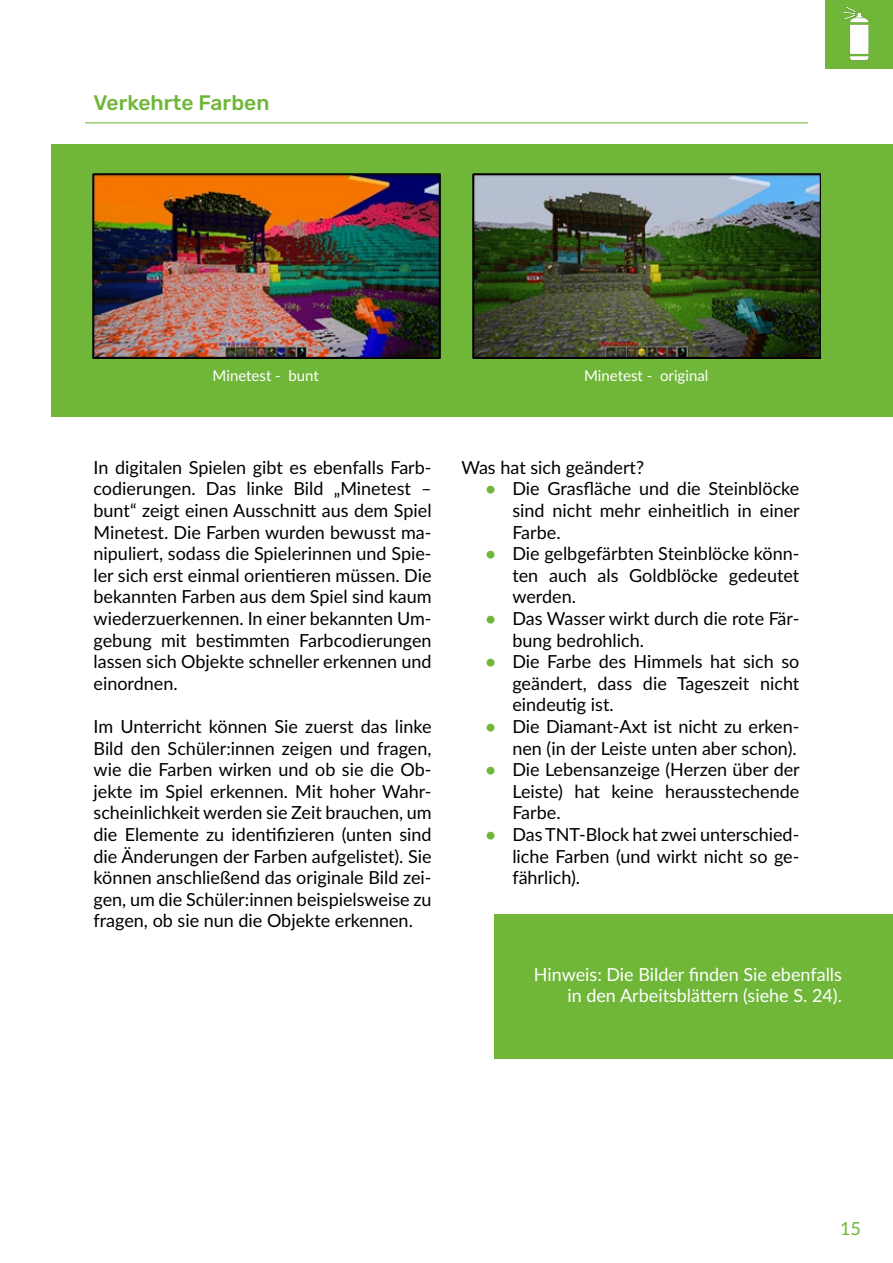
<style>
.page{position:relative;width:893px;height:1263px;background:#fff}
.page>*{position:absolute;margin:0;border:0;box-sizing:border-box;transform-origin:0 0}
.t1{font:500 21px "Rubik";color:#6fb639}
.t2{font:18px/21.6px "Lato";color:#000;text-align:justify}
.t3{font:18px/21.6px "Lato";color:#fff;text-align:right}
.t4{font:18px "Lato";color:#6fb639}
.t5{font:15px "Lato";color:#fff}
.s1{font-weight:700;color:#6fb639}
</style>
<div class="page">
<img style="left:826px;top:1px;width:67px;height:67px">
<div style="left:51px;top:145px;width:842px;height:272px;background:#6fb639"></div>
<img style="left:92px;top:174px;width:348px;height:184px">
<img style="left:472px;top:174px;width:348px;height:184px">
<div style="left:495px;top:914px;width:398px;height:145px;background:#6fb639"></div>
<hr style="left:85px;top:123px;width:723px;height:1px;background:#6fb639">
<p class="t1" style="left:94px;top:91px;width:177px">Verkehrte Farben</p>
<p class="t5" style="left:213px;top:365px;width:108px">Minetest - bunt</p>
<p class="t5" style="left:584px;top:365px;width:126px">Minetest - original</p>
<p class="t2" style="left:94px;top:456px;width:340px">In digitalen Spielen gibt es ebenfalls Farb&shy;codierungen. Das linke Bild „Minetest – bunt“ zeigt einen Ausschnitt aus dem Spiel Minetest. Die Farben wurden bewusst ma&shy;nipuliert, sodass die Spielerinnen und Spie&shy;ler sich erst einmal orientieren müssen. Die bekannten Farben aus dem Spiel sind kaum wiederzuerkennen. In einer bekannten Um&shy;gebung mit bestimmten Farbcodierungen lassen sich Objekte schneller erkennen und einordnen.</p>
<p class="t2" style="left:94px;top:715px;width:340px">Im Unterricht können Sie zuerst das linke Bild den Schüler:innen zeigen und fragen, wie die Farben wirken und ob sie die Ob&shy;jekte im Spiel erkennen. Mit hoher Wahr&shy;scheinlichkeit werden sie Zeit brauchen, um die Elemente zu identifizieren (unten sind die Änderungen der Farben aufgelistet). Sie können anschließend das originale Bild zei&shy;gen, um die Schüler:innen beispielsweise zu fragen, ob sie nun die Objekte erkennen.</p>
<p class="t2" style="left:461px;top:456px;width:184px">Was hat sich geändert?</p>
<p class="t2" style="left:512px;top:477px;width:289px;text-indent:-27px"><span class="s1">•</span> Die Grasfläche und die Steinblöcke sind nicht mehr einheitlich in einer Farbe.</p>
<p class="t2" style="left:512px;top:542px;width:289px;text-indent:-27px"><span class="s1">•</span> Die gelbgefärbten Steinblöcke könn&shy;ten auch als Goldblöcke gedeutet werden.</p>
<p class="t2" style="left:512px;top:607px;width:288px;text-indent:-27px"><span class="s1">•</span> Das Wasser wirkt durch die rote Fär&shy;bung bedrohlich.</p>
<p class="t2" style="left:512px;top:650px;width:289px;text-indent:-27px"><span class="s1">•</span> Die Farbe des Himmels hat sich so geändert, dass die Tageszeit nicht eindeutig ist.</p>
<p class="t2" style="left:485px;top:715px;width:315px;text-align:right"><span class="s1">•</span> Die Diamant-Axt ist nicht zu erken&shy;nen (in der Leiste unten aber schon).</p>
<p class="t2" style="left:512px;top:758px;width:289px;text-indent:-27px"><span class="s1">•</span> Die Lebensanzeige (Herzen über der Leiste) hat keine herausstechende Farbe.</p>
<p class="t2" style="left:512px;top:823px;width:288px;text-indent:-27px"><span class="s1">•</span> Das TNT-Block hat zwei unterschied&shy;liche Farben (und wirkt nicht so ge&shy;fährlich).</p>
<p class="t3" style="left:534px;top:963px;width:310px">Hinweis: Die Bilder finden Sie ebenfalls in den Arbeitsblättern (siehe S. 24).</p>
<p class="t4" style="left:840px;top:1215px;width:22px">15</p>
</div>
